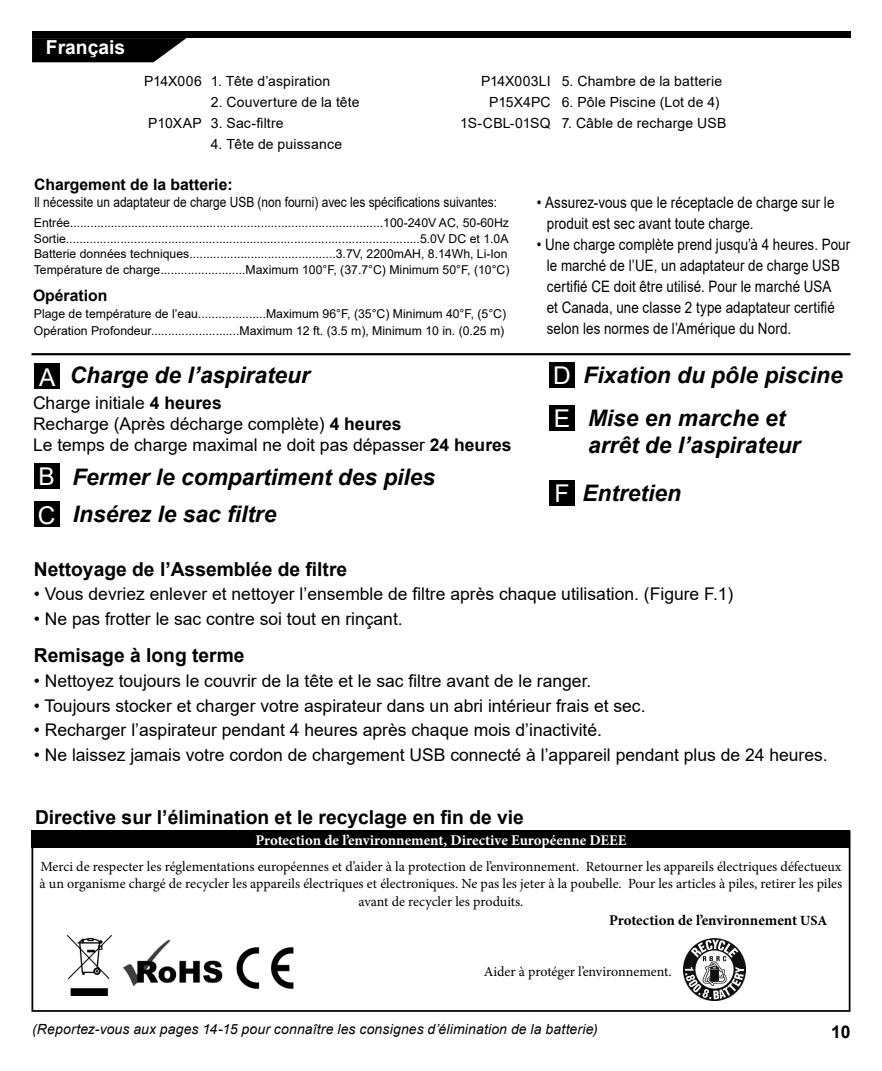
<style>
.page{position:relative;width:882px;height:1071px;background:#fff}
.page>*{position:absolute;margin:0;border:0;box-sizing:border-box;transform-origin:0 0}
.t1{font:24.5px "Arial";color:#fff}
.t2{font:italic 700 22.75px "Arial";color:#000}
.t3{font:700 19.25px "Arial";color:#000}
.t4{font:700 19.25px "Arial";color:#fff}
.t5{font:17.5px "Arial";color:#000}
.t6{font:700 17.5px "Arial";color:#000}
.t7{font:15.75px/21px "Arial";letter-spacing:.005em;color:#000;scale:.85 1}
.t8{font:700 15.75px "Arial";color:#000}
.t9{font:700 14.88px "Minion Pro";color:#fff}
.t10{font:700 14.88px "Minion Pro";letter-spacing:-.005em;color:#000}
.t11{font:14px/17.5px "Minion Pro";color:#000;text-align:center}
.t12{font:14px "Arial";letter-spacing:.005em;color:#000}
.t13{font:italic 14px "Arial";letter-spacing:.01em;color:#000}
.t14{font:14px "Arial";letter-spacing:.005em;color:#000;scale:.85 1}
.t15{font:12.25px "Arial";color:#000}
.s1{font-weight:700}
.s2{font-size:14px}
</style>
<div class="page">
<svg style="left:32px;top:38px;width:154px;height:24px;background:#1b1b1b"></svg>
<div style="left:32px;top:32px;width:818px;height:6px;background:#000"></div>
<hr style="left:32px;top:353px;width:819px;height:2px;background:#000">
<div style="left:34px;top:363px;width:25px;height:26px;background:#000"></div>
<div style="left:34px;top:463px;width:25px;height:26px;background:#000"></div>
<div style="left:34px;top:502px;width:25px;height:25px;background:#000"></div>
<div style="left:549px;top:362px;width:26px;height:26px;background:#000"></div>
<div style="left:549px;top:405px;width:26px;height:26px;background:#000"></div>
<div style="left:549px;top:480px;width:26px;height:26px;background:#000"></div>
<img style="left:684px;top:939px;width:61px;height:61px">
<img style="left:67px;top:935px;width:44px;height:61px">
<img style="left:236px;top:947px;width:58px;height:42px">
<img style="left:123px;top:939px;width:100px;height:48px">
<div style="left:32px;top:831px;width:818px;height:181px;border:2px solid #000"></div>
<div style="left:32px;top:831px;width:818px;height:17px;background:#000"></div>
<p class="t4" style="left:46px;top:34px;width:81px">Français</p>
<p class="t12" style="left:144px;top:72px;width:59px">P14X006</p>
<p class="t12" style="left:148px;top:114px;width:55px">P10XAP</p>
<p class="t12" style="left:211px;top:72px;width:121px">1. Tête d’aspiration</p>
<p class="t12" style="left:211px;top:93px;width:150px">2. Couverture de la tête</p>
<p class="t12" style="left:211px;top:114px;width:74px">3. Sac-filtre</p>
<p class="t12" style="left:211px;top:135px;width:133px">4. Tête de puissance</p>
<p class="t12" style="left:481px;top:72px;width:71px">P14X003LI</p>
<p class="t12" style="left:489px;top:93px;width:63px">P15X4PC</p>
<p class="t12" style="left:460px;top:114px;width:92px">1S-CBL-01SQ</p>
<p class="t12" style="left:562px;top:72px;width:162px">5. Chambre de la batterie</p>
<p class="t12" style="left:562px;top:93px;width:159px">6. Pôle Piscine (Lot de 4)</p>
<p class="t12" style="left:562px;top:114px;width:166px">7. Câble de recharge USB</p>
<p class="t8" style="left:34px;top:173px;width:200px">Chargement de la batterie:</p>
<p class="t14" style="left:34px;top:192px;width:546px">Il nécessite un adaptateur de charge USB (non fourni) avec les spécifications suivantes:</p>
<p class="t15" style="left:34px;top:214px;width:477px">Entrée............................................................................................100-240V AC, 50-60Hz</p>
<p class="t15" style="left:34px;top:230px;width:476px">Sortie........................................................................................................5.0V DC et 1.0A</p>
<p class="t15" style="left:34px;top:245px;width:475px">Batterie données techniques...........................................3.7V, 2200mAH, 8.14Wh, Li-Ion</p>
<p class="t15" style="left:34px;top:261px;width:477px">Température de charge.........................Maximum 100°F, (37.7°C) Minimum 50°F, (10°C)</p>
<p class="t8" style="left:33px;top:285px;width:76px">Opération</p>
<p class="t15" style="left:34px;top:305px;width:474px">Plage de température de l’eau....................Maximum 96°F, (35°C) Minimum 40°F, (5°C)</p>
<p class="t15" style="left:34px;top:322px;width:472px">Opération Profondeur..........................Maximum 12 ft. (3.5 m), Minimum 10 in. (0.25 m)</p>
<p class="t1" style="left:39px;top:360px;width:18px">A</p>
<p class="t2" style="left:70px;top:360px;width:242px">Charge de l’aspirateur</p>
<p class="t5" style="left:33px;top:391px;width:190px">Charge initiale <span class="s1">4 heures</span></p>
<p class="t5" style="left:33px;top:412px;width:370px">Recharge (Après décharge complète) <span class="s1">4 heures</span></p>
<p class="t5" style="left:33px;top:433px;width:480px">Le temps de charge maximal ne doit pas dépasser <span class="s1">24 heures</span></p>
<p class="t1" style="left:38px;top:460px;width:18px">B</p>
<p class="t1" style="left:38px;top:498px;width:19px">C</p>
<p class="t2" style="left:72px;top:461px;width:364px">Fermer le compartiment des piles</p>
<p class="t2" style="left:73px;top:498px;width:205px">Insérez le sac filtre</p>
<p class="t3" style="left:34px;top:555px;width:315px">Nettoyage de l’Assemblée de filtre</p>
<p class="t7" style="left:537px;top:192px;width:352px">• Assurez-vous que le réceptacle de charge sur le</p>
<p class="t7" style="left:547px;top:213px;width:245px">produit est sec avant toute charge.</p>
<p class="t7" style="left:537px;top:234px;width:370px">• Une charge complète prend jusqu’à 4 heures. Pour</p>
<p class="t7" style="left:547px;top:255px;width:346px">le marché de l’UE, un adaptateur de charge USB certifié CE doit être utilisé. Pour le marché USA et Canada, une classe 2 type adaptateur certifié selon les normes de l’Amérique du Nord.</p>
<p class="t1" style="left:553px;top:359px;width:19px">D</p>
<p class="t1" style="left:554px;top:402px;width:18px">E</p>
<p class="t1" style="left:554px;top:477px;width:16px">F</p>
<p class="t2" style="left:584px;top:360px;width:261px">Fixation du pôle piscine</p>
<p class="t2" style="left:588px;top:403px;width:199px">Mise en marche et</p>
<p class="t2" style="left:588px;top:430px;width:214px">arrêt de l’aspirateur</p>
<p class="t2" style="left:582px;top:477px;width:100px">Entretien</p>
<p class="t5" style="left:34px;top:582px;width:701px">• Vous devriez enlever et nettoyer l’ensemble de filtre après chaque utilisation. (Figure F.1)</p>
<p class="t5" style="left:34px;top:607px;width:370px">• Ne pas frotter le sac contre soi tout en rinçant.</p>
<p class="t3" style="left:34px;top:641px;width:212px">Remisage à long terme</p>
<p class="t5" style="left:34px;top:669px;width:559px">• Nettoyez toujours le couvrir de la tête et le sac filtre avant de le ranger.</p>
<p class="t5" style="left:34px;top:693px;width:613px">• Toujours stocker et charger votre aspirateur dans un abri intérieur frais et sec.</p>
<p class="t5" style="left:34px;top:718px;width:570px">• Recharger l’aspirateur pendant 4 heures après chaque mois d’inactivité.</p>
<p class="t5" style="left:34px;top:742px;width:795px">• Ne laissez jamais votre cordon de chargement USB connecté à l’appareil pendant plus de 24 heures.</p>
<p class="t3" style="left:35px;top:803px;width:490px">Directive sur l’élimination et le recyclage en fin de vie</p>
<p class="t9" style="left:255px;top:830px;width:373px">Protection de l’environnement, Directive Européenne DEEE</p>
<p class="t11" style="left:40px;top:858px;width:804px">Merci de respecter les réglementations européennes et d’aider à la protection de l’environnement. Retourner les appareils électriques défectueux à un organisme chargé de recycler les appareils électriques et électroniques. Ne pas les jeter à la poubelle. Pour les articles à piles, retirer les piles avant de recycler les produits.</p>
<p class="t10" style="left:609px;top:910px;width:220px">Protection de l’environnement <span class="s2">USA</span></p>
<p class="t11" style="left:484px;top:963px;width:189px">Aider à protéger l’environnement.</p>
<p class="t13" style="left:32px;top:1020px;width:567px">(Reportez-vous aux pages 14-15 pour connaître les consignes d’élimination de la batterie)</p>
<h3 class="t6" style="left:831px;top:1020px;width:21px">10</h3>
</div>
